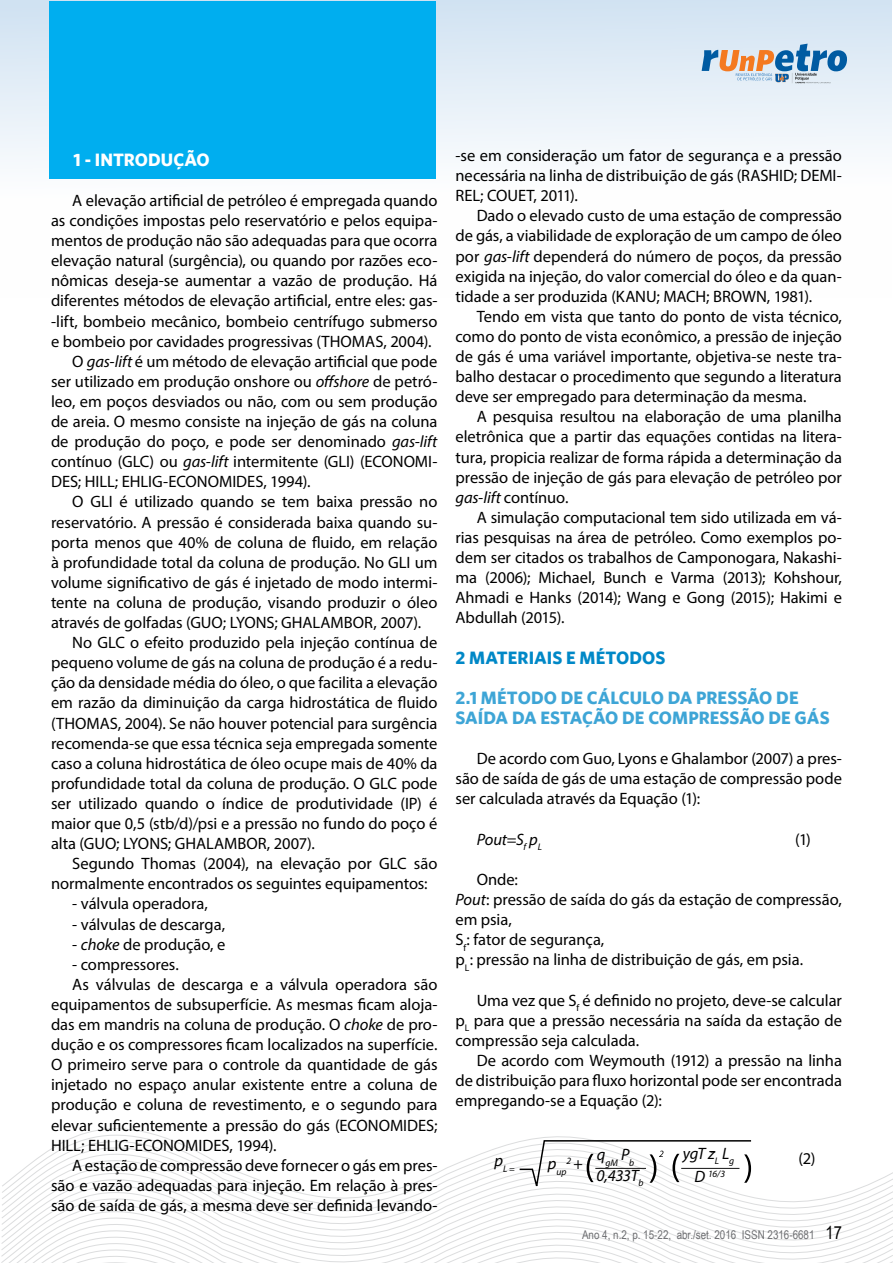
<style>
.page{position:relative;width:893px;height:1263px;background:#fff}
.page>*{position:absolute;margin:0;border:0;box-sizing:border-box;transform-origin:0 0}
.t1{font:700 18px/20.1px "Whitney";color:#3ea5d6}
.t2{font:700 18px "Whitney";color:#0088c7}
.t3{font:700 18px "Whitney";letter-spacing:.005em;color:#fff}
.t4{font:16.5px/20.1px "Myriad Pro";letter-spacing:-.005em;color:#000;text-align:justify}
.t5{font:italic 16.5px "Myriad Pro";letter-spacing:-.025em;color:#000}
.t6{font:12px "Arial Narrow";color:#6d6e71}
.t7{font:italic 9.6px "Myriad Pro";color:#000}
.s1{font-style:italic}
.s2{font-style:normal}
.s3{font-size:16.5px}
.s4{font-size:18px;color:#000}
</style>
<div class="page">
<div style="left:0;top:0;width:891px;height:298px;background:linear-gradient(to bottom,#d6e6f4,#fff)"></div>
<svg style="left:702px;top:44px;width:145px;height:39px;background:#acb9c6"></svg>
<div style="left:50px;top:1px;width:386px;height:178px;background:#00aeef"></div>
<svg style="left:1px;top:1128px;width:892px;height:135px"></svg>
<p class="t3" style="left:74px;top:149px;width:138px">1 - INTRODUÇÃO</p>
<p class="t4" style="left:72px;top:190px;width:367px">A elevação artificial de petróleo é empregada quando</p>
<p class="t4" style="left:51px;top:210px;width:388px">as condições impostas pelo reservatório e pelos equipa-</p>
<p class="t4" style="left:51px;top:230px;width:388px">mentos de produção não são adequadas para que ocorra</p>
<p class="t4" style="left:51px;top:250px;width:388px">elevação natural (surgência), ou quando por razões eco-</p>
<p class="t4" style="left:51px;top:270px;width:388px">nômicas deseja-se aumentar a vazão de produção. Há</p>
<p class="t4" style="left:51px;top:291px;width:388px">diferentes métodos de elevação artificial, entre eles: gas-</p>
<p class="t4" style="left:51px;top:311px;width:388px">-lift, bombeio mecânico, bombeio centrífugo submerso</p>
<p class="t4" style="left:51px;top:331px;width:382px">e bombeio por cavidades progressivas (THOMAS, 2004).</p>
<p class="t4" style="left:72px;top:351px;width:367px">O <span class="s1">gas-lift</span> é um método de elevação artificial que pode</p>
<p class="t4" style="left:51px;top:371px;width:388px">ser utilizado em produção onshore ou <span class="s1">offshore</span> de petró-</p>
<p class="t4" style="left:51px;top:391px;width:388px">leo, em poços desviados ou não, com ou sem produção</p>
<p class="t4" style="left:51px;top:411px;width:388px">de areia. O mesmo consiste na injeção de gás na coluna</p>
<p class="t4" style="left:51px;top:431px;width:388px">de produção do poço, e pode ser denominado <span class="s1">gas-lift</span></p>
<p class="t4" style="left:51px;top:451px;width:388px">contínuo (GLC) ou <span class="s1">gas-lift</span> intermitente (GLI) (ECONOMI-</p>
<p class="t4" style="left:51px;top:471px;width:261px">DES; HILL; EHLIG-ECONOMIDES, 1994).</p>
<p class="t4" style="left:72px;top:492px;width:367px">O GLI é utilizado quando se tem baixa pressão no</p>
<p class="t4" style="left:51px;top:512px;width:388px">reservatório. A pressão é considerada baixa quando su-</p>
<p class="t4" style="left:51px;top:532px;width:388px">porta menos que 40% de coluna de fluido, em relação</p>
<p class="t4" style="left:51px;top:552px;width:388px">à profundidade total da coluna de produção. No GLI um</p>
<p class="t4" style="left:51px;top:572px;width:388px">volume significativo de gás é injetado de modo intermi-</p>
<p class="t4" style="left:51px;top:592px;width:388px">tente na coluna de produção, visando produzir o óleo</p>
<p class="t4" style="left:51px;top:612px;width:372px">através de golfadas (GUO; LYONS; GHALAMBOR, 2007).</p>
<p class="t4" style="left:72px;top:632px;width:367px">No GLC o efeito produzido pela injeção contínua de</p>
<p class="t4" style="left:51px;top:652px;width:388px">pequeno volume de gás na coluna de produção é a redu-</p>
<p class="t4" style="left:51px;top:672px;width:388px">ção da densidade média do óleo, o que facilita a elevação</p>
<p class="t4" style="left:51px;top:692px;width:388px">em razão da diminuição da carga hidrostática de fluido</p>
<p class="t4" style="left:51px;top:713px;width:388px">(THOMAS, 2004). Se não houver potencial para surgência</p>
<p class="t4" style="left:51px;top:733px;width:388px">recomenda-se que essa técnica seja empregada somente</p>
<p class="t4" style="left:51px;top:753px;width:388px">caso a coluna hidrostática de óleo ocupe mais de 40% da</p>
<p class="t4" style="left:51px;top:773px;width:388px">profundidade total da coluna de produção. O GLC pode</p>
<p class="t4" style="left:51px;top:793px;width:388px">ser utilizado quando o índice de produtividade (IP) é</p>
<p class="t4" style="left:51px;top:813px;width:388px">maior que 0,5 (stb/d)/psi e a pressão no fundo do poço é</p>
<p class="t4" style="left:51px;top:833px;width:265px">alta (GUO; LYONS; GHALAMBOR, 2007).</p>
<p class="t4" style="left:72px;top:853px;width:367px">Segundo Thomas (2004), na elevação por GLC são</p>
<p class="t4" style="left:51px;top:873px;width:378px">normalmente encontrados os seguintes equipamentos:</p>
<p class="t4" style="left:72px;top:893px;width:137px">- válvula operadora,</p>
<p class="t4" style="left:72px;top:914px;width:154px">- válvulas de descarga,</p>
<p class="t4" style="left:72px;top:934px;width:155px">- <span class="s1">choke</span> de produção, e</p>
<p class="t4" style="left:72px;top:954px;width:108px">- compressores.</p>
<p class="t4" style="left:72px;top:974px;width:367px">As válvulas de descarga e a válvula operadora são</p>
<p class="t4" style="left:51px;top:994px;width:388px">equipamentos de subsuperfície. As mesmas ficam aloja-</p>
<p class="t4" style="left:51px;top:1014px;width:388px">das em mandris na coluna de produção. O <span class="s1">choke</span> de pro-</p>
<p class="t4" style="left:51px;top:1034px;width:388px">dução e os compressores ficam localizados na superfície.</p>
<p class="t4" style="left:51px;top:1054px;width:388px">O primeiro serve para o controle da quantidade de gás</p>
<p class="t4" style="left:51px;top:1074px;width:388px">injetado no espaço anular existente entre a coluna de</p>
<p class="t4" style="left:51px;top:1094px;width:388px">produção e coluna de revestimento, e o segundo para</p>
<p class="t4" style="left:51px;top:1115px;width:388px">elevar suficientemente a pressão do gás (ECONOMIDES;</p>
<p class="t4" style="left:51px;top:1135px;width:227px">HILL; EHLIG-ECONOMIDES, 1994).</p>
<p class="t4" style="left:72px;top:1155px;width:367px">A estação de compressão deve fornecer o gás em pres-</p>
<p class="t4" style="left:51px;top:1175px;width:388px">são e vazão adequadas para injeção. Em relação à pres-</p>
<p class="t4" style="left:51px;top:1195px;width:388px">são de saída de gás, a mesma deve ser definida levando-</p>
<p class="t4" style="left:455px;top:145px;width:388px">-se em consideração um fator de segurança e a pressão necessária na linha de distribuição de gás (RASHID; DEMI-REL; COUET, 2011).</p>
<p class="t4" style="left:455px;top:205px;width:388px;text-indent:21px">Dado o elevado custo de uma estação de compressão de gás, a viabilidade de exploração de um campo de óleo por <span class="s1">gas-lift</span> dependerá do número de poços, da pressão exigida na injeção, do valor comercial do óleo e da quan&shy;tidade a ser produzida (KANU; MACH; BROWN, 1981).</p>
<p class="t4" style="left:455px;top:306px;width:388px;text-indent:21px">Tendo em vista que tanto do ponto de vista técnico, como do ponto de vista econômico, a pressão de injeção de gás é uma variável importante, objetiva-se neste tra&shy;balho destacar o procedimento que segundo a literatura deve ser empregado para determinação da mesma.</p>
<p class="t4" style="left:455px;top:406px;width:388px;text-indent:21px">A pesquisa resultou na elaboração de uma planilha eletrônica que a partir das equações contidas na litera&shy;tura, propicia realizar de forma rápida a determinação da pressão de injeção de gás para elevação de petróleo por <span class="s1">gas-lift</span> contínuo.</p>
<p class="t4" style="left:455px;top:507px;width:388px;text-indent:21px">A simulação computacional tem sido utilizada em vá&shy;rias pesquisas na área de petróleo. Como exemplos po&shy;dem ser citados os trabalhos de Camponogara, Nakashi&shy;ma (2006); Michael, Bunch e Varma (2013); Kohshour, Ahmadi e Hanks (2014); Wang e Gong (2015); Hakimi e Abdullah (2015).</p>
<p class="t2" style="left:455px;top:647px;width:211px">2 MATERIAIS E MÉTODOS</p>
<p class="t1" style="left:455px;top:687px;width:376px">2.1 MÉTODO DE CÁLCULO DA PRESSÃO DE<br>SAÍDA DA ESTAÇÃO DE COMPRESSÃO DE GÁS</p>
<p class="t4" style="left:455px;top:748px;width:388px;text-indent:21px">De acordo com Guo, Lyons e Ghalambor (2007) a pres&shy;são de saída de gás de uma estação de compressão pode ser calculada através da Equação (1):</p>
<p class="t5" style="left:477px;top:829px;width:67px">Pout<span class="s2">=</span>S<sub>f</sub> p<sub>L</sub></p>
<p class="t4" style="left:795px;top:829px;width:17px">(1)</p>
<p class="t4" style="left:455px;top:869px;width:388px;text-align:left;text-indent:21px">Onde:<br><span class="s1">Pout</span>: pressão de saída do gás da estação de compressão, em psia,<br>S<sub>f</sub>: fator de segurança,<br>p<sub>L</sub>: pressão na linha de distribuição de gás, em psia.</p>
<p class="t4" style="left:455px;top:990px;width:388px;text-indent:21px">Uma vez que S<sub>f</sub> é definido no projeto, deve-se calcular p<sub>L</sub> para que a pressão necessária na saída da estação de compressão seja calculada.</p>
<p class="t4" style="left:455px;top:1050px;width:388px;text-indent:21px">De acordo com Weymouth (1912) a pressão na linha de distribuição para fluxo horizontal pode ser encontrada empregando-se a Equação (2):</p>
<p class="t7" style="left:494px;top:1162px;width:22px"><sup>p</sup>L =</p>
<p class="t7" style="left:548px;top:1166px;width:20px"><sup>p</sup>up</p>
<p class="t7" style="left:566px;top:1155px;width:18px">2 <span class="s3">+</span></p>
<p class="t7" style="left:597px;top:1157px;width:39px"><sup>q</sup>gM <sup>P</sup>b</p>
<p class="t5" style="left:683px;top:1143px;width:53px">ygT z<sub>L</sub> L<sub>g</sub></p>
<p class="t5" style="left:597px;top:1165px;width:48px">0,433T<sub>b</sub></p>
<p class="t7" style="left:694px;top:1167px;width:32px"><span class="s3">D</span> 16/3</p>
<p class="t4" style="left:798px;top:1148px;width:18px">(2)</p>
<p class="t6" style="left:582px;top:1225px;width:261px">Ano 4, n.2, p. 15-22, abr./set. 2016 ISSN 2316-6681 <span class="s4">17</span></p>
</div>
